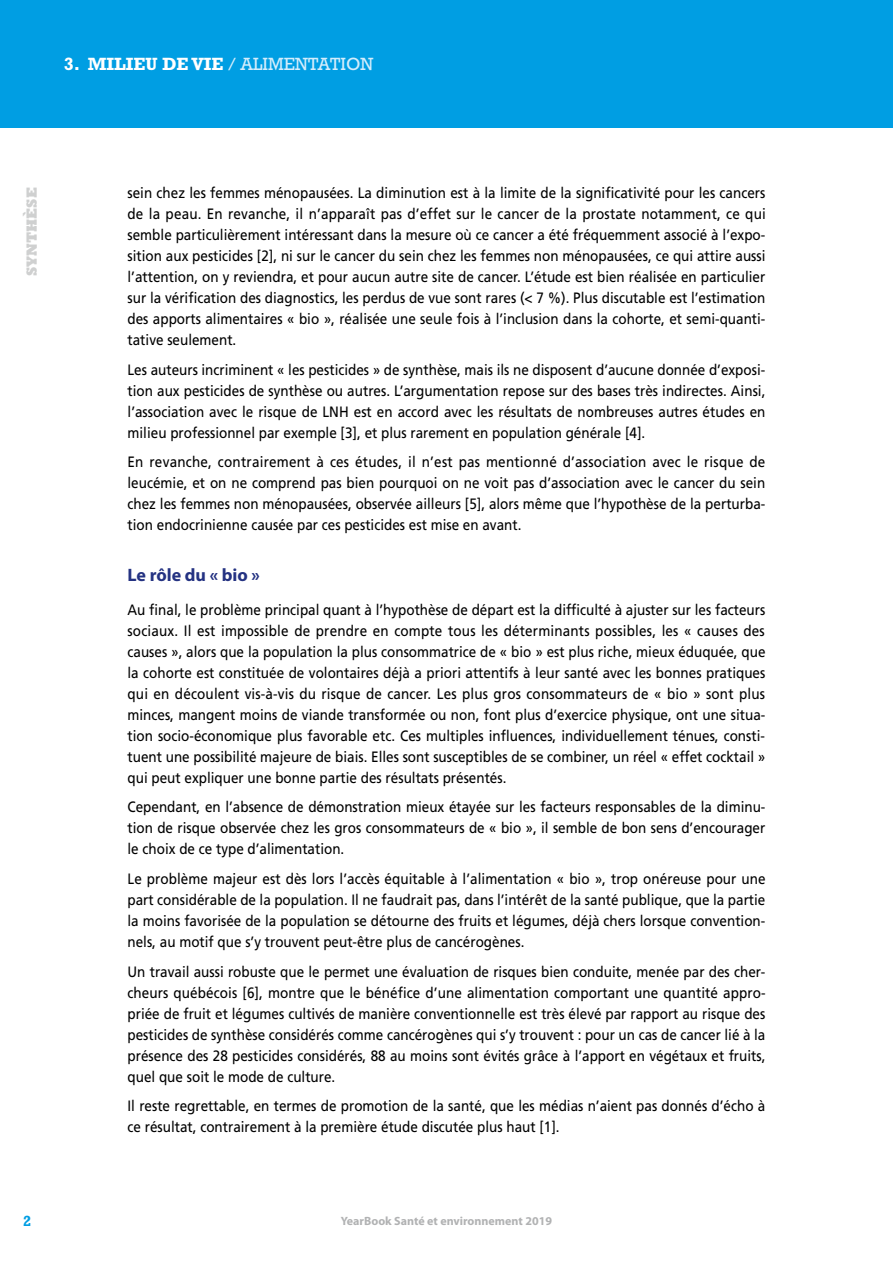
<style>
.page{position:relative;width:893px;height:1263px;background:#fff}
.page>*{position:absolute;margin:0;border:0;box-sizing:border-box;transform-origin:0 0}
.t1{font:700 18px "Rockwell Std";color:#fff}
.t2{font:700 18px "Myriad Pro";color:#243282}
.t3{font:15px/21px "Frutiger LT Std";color:#000;text-align:justify;scale:.9 1}
.t4{font:800 15px "Rockwell Std";color:#cfd0d0}
.t5{font:700 15px "Rockwell Std";color:#009ee3}
.t6{font:700 12px "Myriad Pro";color:#b1b2b3}
.s1{font-weight:400;color:#d4edfc}
</style>
<div class="page">
<div style="left:0;top:0;width:893px;height:128px;background:#009ee3"></div>
<p class="t1" style="left:64px;top:53px;width:311px">3. MILIEU DE VIE <span class="s1">/ ALIMENTATION</span></p>
<p class="t4" style="left:23px;top:276px;width:91px;rotate:-90deg">SYNTHÈSE</p>
<p class="t5" style="left:23px;top:1211px;width:10px">2</p>
<p class="t3" style="left:128px;top:183px;width:711px">sein chez les femmes ménopausées. La diminution est à la limite de la significativité pour les cancers de la peau. En revanche, il n’apparaît pas d’effet sur le cancer de la prostate notamment, ce qui semble particulièrement intéressant dans la mesure où ce cancer a été fréquemment associé à l’expo&shy;sition aux pesticides [2], ni sur le cancer du sein chez les femmes non ménopausées, ce qui attire aussi l’attention, on y reviendra, et pour aucun autre site de cancer. L’étude est bien réalisée en particulier sur la vérification des diagnostics, les perdus de vue sont rares (&lt; 7 %). Plus discutable est l’estimation des apports alimentaires « bio », réalisée une seule fois à l’inclusion dans la cohorte, et semi-quanti&shy;tative seulement.</p>
<p class="t3" style="left:128px;top:359px;width:710px">Les auteurs incriminent « les pesticides » de synthèse, mais ils ne disposent d’aucune donnée d’exposi&shy;tion aux pesticides de synthèse ou autres. L’argumentation repose sur des bases très indirectes. Ainsi, l’association avec le risque de LNH est en accord avec les résultats de nombreuses autres études en milieu professionnel par exemple [3], et plus rarement en population générale [4].</p>
<p class="t3" style="left:128px;top:452px;width:710px">En revanche, contrairement à ces études, il n’est pas mentionné d’association avec le risque de leucémie, et on ne comprend pas bien pourquoi on ne voit pas d’association avec le cancer du sein chez les femmes non ménopausées, observée ailleurs [5], alors même que l’hypothèse de la perturba&shy;tion endocrinienne causée par ces pesticides est mise en avant.</p>
<p class="t2" style="left:128px;top:565px;width:134px">Le rôle du « bio »</p>
<p class="t3" style="left:128px;top:599px;width:710px">Au final, le problème principal quant à l’hypothèse de départ est la difficulté à ajuster sur les facteurs sociaux. Il est impossible de prendre en compte tous les déterminants possibles, les « causes des causes », alors que la population la plus consommatrice de « bio » est plus riche, mieux éduquée, que la cohorte est constituée de volontaires déjà a priori attentifs à leur santé avec les bonnes pratiques qui en découlent vis-à-vis du risque de cancer. Les plus gros consommateurs de « bio » sont plus minces, mangent moins de viande transformée ou non, font plus d’exercice physique, ont une situa&shy;tion socio-économique plus favorable etc. Ces multiples influences, individuellement ténues, consti&shy;tuent une possibilité majeure de biais. Elles sont susceptibles de se combiner, un réel « effet cocktail » qui peut expliquer une bonne partie des résultats présentés.</p>
<p class="t3" style="left:128px;top:797px;width:710px">Cependant, en l’absence de démonstration mieux étayée sur les facteurs responsables de la diminu&shy;tion de risque observée chez les gros consommateurs de « bio », il semble de bon sens d’encourager le choix de ce type d’alimentation.</p>
<p class="t3" style="left:128px;top:868px;width:710px">Le problème majeur est dès lors l’accès équitable à l’alimentation « bio », trop onéreuse pour une part considérable de la population. Il ne faudrait pas, dans l’intérêt de la santé publique, que la partie la moins favorisée de la population se détourne des fruits et légumes, déjà chers lorsque convention&shy;nels, au motif que s’y trouvent peut-être plus de cancérogènes.</p>
<p class="t3" style="left:128px;top:961px;width:710px">Un travail aussi robuste que le permet une évaluation de risques bien conduite, menée par des cher&shy;cheurs québécois [6], montre que le bénéfice d’une alimentation comportant une quantité appro&shy;priée de fruit et légumes cultivés de manière conventionnelle est très élevé par rapport au risque des pesticides de synthèse considérés comme cancérogènes qui s’y trouvent : pour un cas de cancer lié à la présence des 28 pesticides considérés, 88 au moins sont évités grâce à l’apport en végétaux et fruits, quel que soit le mode de culture.</p>
<p class="t3" style="left:128px;top:1095px;width:710px">Il reste regrettable, en termes de promotion de la santé, que les médias n’aient pas donnés d’écho à ce résultat, contrairement à la première étude discutée plus haut [1].</p>
<p class="t6" style="left:341px;top:1214px;width:213px">YearBook Santé et environnement 2019</p>
</div>
